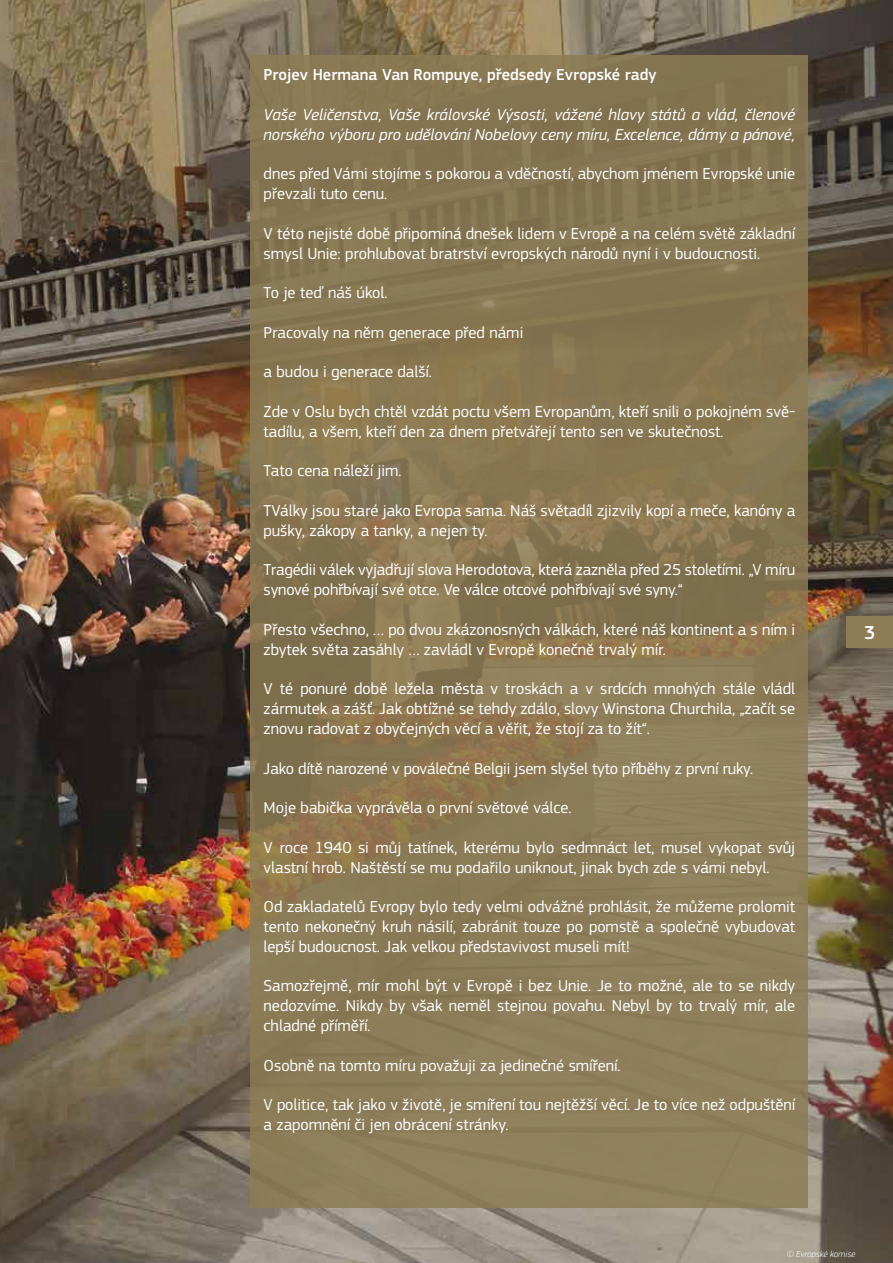
<style>
.page{position:relative;width:893px;height:1263px;background:#fff}
.page>*{position:absolute;margin:0;border:0;box-sizing:border-box;transform-origin:0 0}
.t1{font:500 19.5px "EC Square Sans Pro";color:#fff}
.t2{font:16.5px/19.8px "EC Square Sans Pro";color:#fff}
.t3{font:italic 16.5px/19.8px "EC Square Sans Pro";color:#fff}
.t4{font:500 16.5px "EC Square Sans Pro";color:#fff}
.t5{font:italic 300 9px "EC Square Sans Pro";color:#fff}
</style>
<div class="page">
<img style="left:0;top:0;width:893px;height:1263px">
<div style="left:251px;top:55px;width:557px;height:1152px;background:#8d7c55"></div>
<div style="left:846px;top:616px;width:47px;height:31px;background:#8d7c55"></div>
<p class="t4" style="left:264px;top:65px;width:394px">Projev Hermana Van Rompuye, předsedy Evropské rady</p>
<p class="t3" style="left:264px;top:105px;width:533px">Vaše Veličenstva, Vaše královské Výsosti, vážené hlavy států a vlád, členové norského výboru pro udělování Nobelovy ceny míru, Excelence, dámy a pánové,</p>
<p class="t2" style="left:264px;top:164px;width:533px">dnes před Vámi stojíme s pokorou a vděčností, abychom jménem Evropské unie převzali tuto cenu.</p>
<p class="t2" style="left:264px;top:224px;width:534px">V této nejisté době připomíná dnešek lidem v Evropě a na celém světě základní smysl Unie: prohlubovat bratrství evropských národů nyní i v budoucnosti.</p>
<p class="t2" style="left:264px;top:283px;width:125px">To je teď náš úkol.</p>
<p class="t2" style="left:264px;top:323px;width:261px">Pracovaly na něm generace před námi</p>
<p class="t2" style="left:264px;top:362px;width:170px">a budou i generace další.</p>
<p class="t2" style="left:264px;top:402px;width:533px">Zde v Oslu bych chtěl vzdát poctu všem Evropanům, kteří snili o pokojném svě&shy;tadílu, a všem, kteří den za dnem přetvářejí tento sen ve skutečnost.</p>
<p class="t2" style="left:264px;top:461px;width:139px">Tato cena náleží jim.</p>
<p class="t2" style="left:264px;top:501px;width:533px">TVálky jsou staré jako Evropa sama. Náš světadíl zjizvily kopí a meče, kanóny a pušky, zákopy a tanky, a nejen ty.</p>
<p class="t2" style="left:264px;top:560px;width:533px">Tragédii válek vyjadřují slova Herodotova, která zazněla před 25 stoletími. „V míru synové pohřbívají své otce. Ve válce otcové pohřbívají své syny.“</p>
<p class="t2" style="left:264px;top:620px;width:533px">Přesto všechno, … po dvou zkázonosných válkách, které náš kontinent a s ním i zbytek světa zasáhly … zavládl v Evropě konečně trvalý mír.</p>
<p class="t2" style="left:264px;top:679px;width:533px;text-align:justify">V té ponuré době ležela města v troskách a v srdcích mnohých stále vládl zármutek a zášť. Jak obtížné se tehdy zdálo, slovy Winstona Churchila, „začít se znovu radovat z obyčejných věcí a věřit, že stojí za to žít“.</p>
<p class="t2" style="left:264px;top:758px;width:491px">Jako dítě narozené v poválečné Belgii jsem slyšel tyto příběhy z první ruky.</p>
<p class="t2" style="left:264px;top:798px;width:309px">Moje babička vyprávěla o první světové válce.</p>
<p class="t2" style="left:264px;top:837px;width:533px">V roce 1940 si můj tatínek, kterému bylo sedmnáct let, musel vykopat svůj vlastní hrob. Naštěstí se mu podařilo uniknout, jinak bych zde s vámi nebyl.</p>
<p class="t2" style="left:264px;top:897px;width:533px;text-align:justify">Od zakladatelů Evropy bylo tedy velmi odvážné prohlásit, že můžeme prolomit tento nekonečný kruh násilí, zabránit touze po pomstě a společně vybudovat lepší budoucnost. Jak velkou představivost museli mít!</p>
<p class="t2" style="left:264px;top:976px;width:533px;text-align:justify">Samozřejmě, mír mohl být v Evropě i bez Unie. Je to možné, ale to se nikdy nedozvíme. Nikdy by však neměl stejnou povahu. Nebyl by to trvalý mír, ale chladné příměří.</p>
<p class="t2" style="left:264px;top:1055px;width:358px">Osobně na tomto míru považuji za jedinečné smíření.</p>
<p class="t2" style="left:264px;top:1095px;width:534px">V politice, tak jako v životě, je smíření tou nejtěžší věcí. Je to více než odpuštění a zapomnění či jen obrácení stránky.</p>
<p class="t1" style="left:864px;top:621px;width:13px">3</p>
<p class="t5" style="left:787px;top:1249px;width:70px">© Evropské komise</p>
</div>
